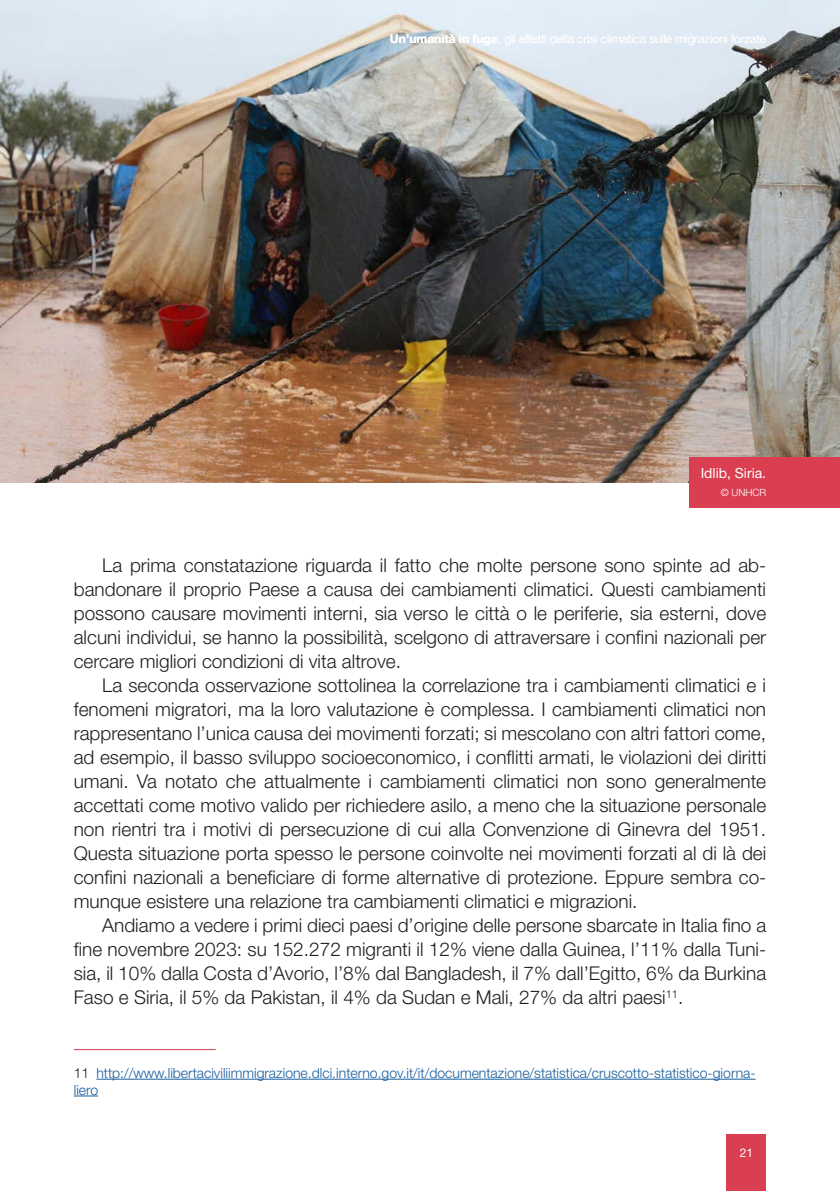
<style>
.page{position:relative;width:840px;height:1191px;background:#fff}
.page>*{position:absolute;margin:0;border:0;box-sizing:border-box;transform-origin:0 0}
.testo{font:300 19px/24px "Helvetica Neue LT Std";color:#231f20;text-align:justify}
.nota_pie_pagina{font:300 14px/16.8px "Helvetica Neue LT Std";color:#175d9e}
.testo_box_foto{font:14px "Helvetica Neue LT Std";color:#fff}
.t1{font:300 12px "Helvetica Neue LT Std";color:#fff}
.t2{font:12px "Helvetica Neue LT Std";color:#fff}
.testo_box_foto-2{font:300 10px "Helvetica Neue LT Std";color:#fff}
.s1{font-weight:700}
.s2{color:#231f20}
</style>
<div class="page">
<hr style="left:74px;top:1049px;width:141px;height:1px;background:#da3f51">
<hr style="left:96px;top:1078px;width:659px;height:1px;background:#175d9e">
<svg style="left:74px;top:1095px;width:24px;height:1px"></svg>
<img style="left:0;top:0;width:839px;height:482px">
<div style="left:689px;top:457px;width:150px;height:50px;background:#da3f51"></div>
<div style="left:726px;top:1134px;width:39px;height:57px;background:#da3f51"></div>
<p class="t1" style="left:390px;top:31px;width:377px"><span class="s1">Un’umanità in fuga</span>, gli effetti della crisi climatica sulle migrazioni forzate</p>
<p class="testo_box_foto" style="left:700px;top:465px;width:67px">Idlib, Siria.</p>
<p class="testo_box_foto-2" style="left:720px;top:486px;width:47px">© UNHCR</p>
<p class="testo" style="left:74px;top:553px;width:693px;text-indent:28px">La prima constatazione riguarda il fatto che molte persone sono spinte ad ab&shy;bandonare il proprio Paese a causa dei cambiamenti climatici. Questi cambiamenti possono causare movimenti interni, sia verso le città o le periferie, sia esterni, dove alcuni individui, se hanno la possibilità, scelgono di attraversare i confini nazionali per cercare migliori condizioni di vita altrove.</p>
<p class="testo" style="left:74px;top:673px;width:693px;text-indent:28px">La seconda osservazione sottolinea la correlazione tra i cambiamenti climatici e i fenomeni migratori, ma la loro valutazione è complessa. I cambiamenti climatici non rappresentano l’unica causa dei movimenti forzati; si mescolano con altri fattori come, ad esempio, il basso sviluppo socioeconomico, i conflitti armati, le violazioni dei diritti umani. Va notato che attualmente i cambiamenti climatici non sono generalmente accettati come motivo valido per richiedere asilo, a meno che la situazione personale non rientri tra i motivi di persecuzione di cui alla Convenzione di Ginevra del 1951.<br>Questa situazione porta spesso le persone coinvolte nei movimenti forzati al di là dei confini nazionali a beneficiare di forme alternative di protezione. Eppure sembra co&shy;munque esistere una relazione tra cambiamenti climatici e migrazioni.</p>
<p class="testo" style="left:74px;top:913px;width:693px;text-indent:28px">Andiamo a vedere i primi dieci paesi d’origine delle persone sbarcate in Italia fino a fine novembre 2023: su 152.272 migranti il 12% viene dalla Guinea, l’11% dalla Tuni&shy;sia, il 10% dalla Costa d’Avorio, l’8% dal Bangladesh, il 7% dall’Egitto, 6% da Burkina Faso e Siria, il 5% da Pakistan, il 4% da Sudan e Mali, 27% da altri paesi<sup>11</sup>.</p>
<p class="nota_pie_pagina" style="left:74px;top:1064px;width:683px"><span class="s2">11</span> http://www.libertaciviliimmigrazione.dlci.interno.gov.it/it/documentazione/statistica/cruscotto-statistico-giorna&shy;liero</p>
<p class="t2" style="left:739px;top:1145px;width:15px">21</p>
</div>
